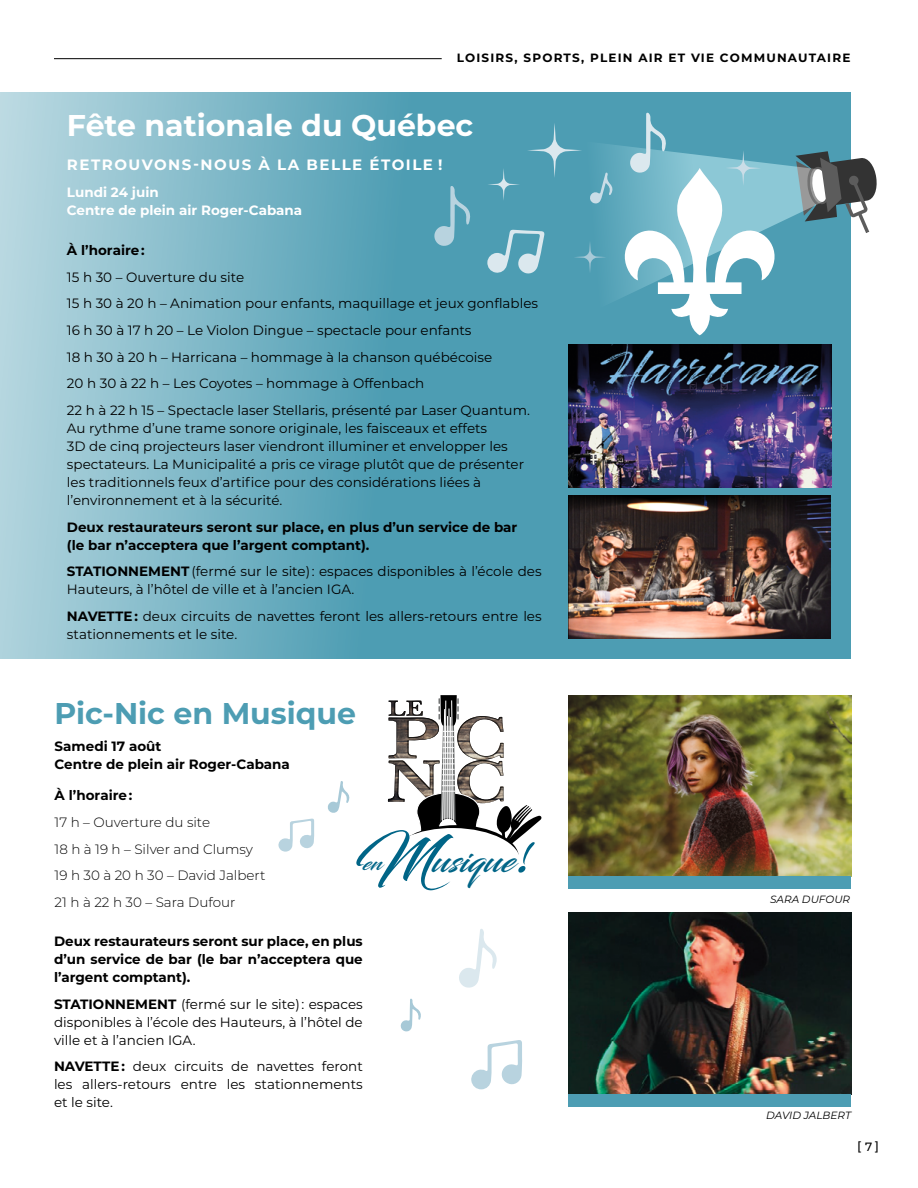
<style>
.page{position:relative;width:918px;height:1188px;background:#fff}
.page>*{position:absolute;margin:0;border:0;box-sizing:border-box;transform-origin:0 0}
.t1{font:34.65px "Blacksword";color:#006587;scale:1.06 1}
.t2{font:700 30px "Montserrat";color:#fff}
.t3{font:700 30px "Montserrat";color:#4d9db3}
.t4{font:21.6px "Blacksword";color:#006587;scale:1.08 1}
.t5{font:700 15px "Montserrat";letter-spacing:.1em;color:#fff}
.t6{font:13.5px/18px "Montserrat";color:#000}
.t7{font:700 13.5px/18px "Montserrat";color:#000}
.t8{font:300 13.5px/26.7px "Montserrat";color:#000}
.t9{font:700 13.5px/18px "Montserrat";color:#fff}
.t10{font:700 12px "Montserrat";letter-spacing:.1em;color:#000}
.t11{font:500 12px "Montserrat";color:#000}
.t12{font:italic 10.5px "Montserrat";color:#000}
.s1{font-weight:700}
</style>
<div class="page">
<img style="left:569px;top:913px;width:282px;height:181px">
<img style="left:569px;top:695px;width:282px;height:181px">
<div style="left:569px;top:1094px;width:282px;height:13px;background:#4d9db3"></div>
<div style="left:569px;top:876px;width:282px;height:13px;background:#4d9db3"></div>
<hr style="left:54px;top:58px;width:388px;height:1px;background:#000">
<svg style="left:0;top:92px;width:850px;height:566px;background:#6daec0"></svg>
<svg style="left:471px;top:1040px;width:51px;height:49px"></svg>
<svg style="left:459px;top:929px;width:38px;height:59px"></svg>
<svg style="left:823px;top:151px;width:54px;height:82px"></svg>
<svg style="left:515px;top:133px;width:308px;height:179px;background:#559eb2"></svg>
<svg style="left:487px;top:230px;width:58px;height:45px;background:#80b7c8"></svg>
<svg style="left:433px;top:186px;width:38px;height:61px;background:#69abbe"></svg>
<svg style="left:589px;top:172px;width:24px;height:32px"></svg>
<svg style="left:327px;top:781px;width:23px;height:32px"></svg>
<svg style="left:278px;top:818px;width:36px;height:34px"></svg>
<img style="left:569px;top:344px;width:263px;height:143px">
<img style="left:569px;top:496px;width:262px;height:143px">
<svg style="left:400px;top:999px;width:21px;height:33px"></svg>
<svg style="left:574px;top:241px;width:32px;height:32px"></svg>
<svg style="left:487px;top:168px;width:33px;height:33px"></svg>
<svg style="left:527px;top:123px;width:55px;height:55px;background:#59a3b8"></svg>
<svg style="left:619px;top:113px;width:161px;height:222px"></svg>
<svg style="left:387px;top:695px;width:155px;height:178px"></svg>
<p class="t10" style="left:457px;top:49px;width:395px">LOISIRS, SPORTS, PLEIN AIR ET VIE COMMUNAUTAIRE</p>
<h2 class="t2" style="left:67px;top:103px;width:408px">Fête nationale du Québec</h2>
<p class="t5" style="left:67px;top:154px;width:377px">RETROUVONS-NOUS À LA BELLE ÉTOILE !</p>
<p class="t9" style="left:67px;top:182px;width:237px">Lundi 24 juin<br>Centre de plein air Roger-Cabana</p>
<p class="t7" style="left:67px;top:241px;width:79px">À l’horaire :</p>
<p class="t6" style="left:67px;top:263px;width:473px;line-height:26.7px">15 h 30 – Ouverture du site<br>15 h 30 à 20 h – Animation pour enfants, maquillage et jeux gonflables 16 h 30 à 17 h 20 – Le Violon Dingue – spectacle pour enfants<br>18 h 30 à 20 h – Harricana – hommage à la chanson québécoise<br>20 h 30 à 22 h – Les Coyotes – hommage à Offenbach<br>22 h à 22 h 15 – Spectacle laser Stellaris, présenté par Laser Quantum.</p>
<p class="t6" style="left:67px;top:419px;width:459px">Au rythme d’une trame sonore originale, les faisceaux et effets<br>3D de cinq projecteurs laser viendront illuminer et envelopper les spectateurs. La Municipalité a pris ce virage plutôt que de présenter les traditionnels feux d’artifice pour des considérations liées à l’environnement et à la sécurité.</p>
<p class="t7" style="left:67px;top:517px;width:452px">Deux restaurateurs seront sur place, en plus d’un service de bar (le bar n’acceptera que l’argent comptant).</p>
<p class="t6" style="left:67px;top:562px;width:476px"><span class="s1">STATIONNEMENT</span> (fermé sur le site) : espaces disponibles à l’école des<br>Hauteurs, à l’hôtel de ville et à l’ancien IGA.</p>
<p class="t6" style="left:67px;top:607px;width:476px"><span class="s1">NAVETTE :</span> deux circuits de navettes feront les allers-retours entre les stationnements et le site.</p>
<h2 class="t3" style="left:55px;top:692px;width:303px">Pic-Nic en Musique</h2>
<p class="t7" style="left:55px;top:736px;width:237px">Samedi 17 août<br>Centre de plein air Roger-Cabana</p>
<p class="t7" style="left:55px;top:786px;width:79px">À l’horaire :</p>
<p class="t8" style="left:55px;top:808px;width:212px">17 h – Ouverture du site<br>18 h à 19 h – Silver and Clumsy<br>19 h 30 à 20 h 30 – David Jalbert<br>21 h à 22 h 30 – Sara Dufour</p>
<p class="t7" style="left:54px;top:931px;width:310px;text-align:justify">Deux restaurateurs seront sur place, en plus d’un service de bar (le bar n’acceptera que l’argent comptant).</p>
<p class="t6" style="left:54px;top:994px;width:310px;text-align:justify"><span class="s1">STATIONNEMENT</span> (fermé sur le site) : espaces disponibles à l’école des Hauteurs, à l’hôtel de ville et à l’ancien IGA.</p>
<p class="t6" style="left:54px;top:1057px;width:310px;text-align:justify"><span class="s1">NAVETTE :</span> deux circuits de navettes feront les allers-retours entre les stationnements et le site.</p>
<h3 class="t4" style="left:363px;top:850px;width:19px">en</h3>
<h1 class="t1" style="left:432px;top:840px;width:79px">usique</h1>
<p class="t12" style="left:770px;top:892px;width:82px">SARA DUFOUR</p>
<p class="t12" style="left:766px;top:1108px;width:86px">DAVID JALBERT</p>
<p class="t11" style="left:857px;top:1138px;width:23px">[7]</p>
</div>
